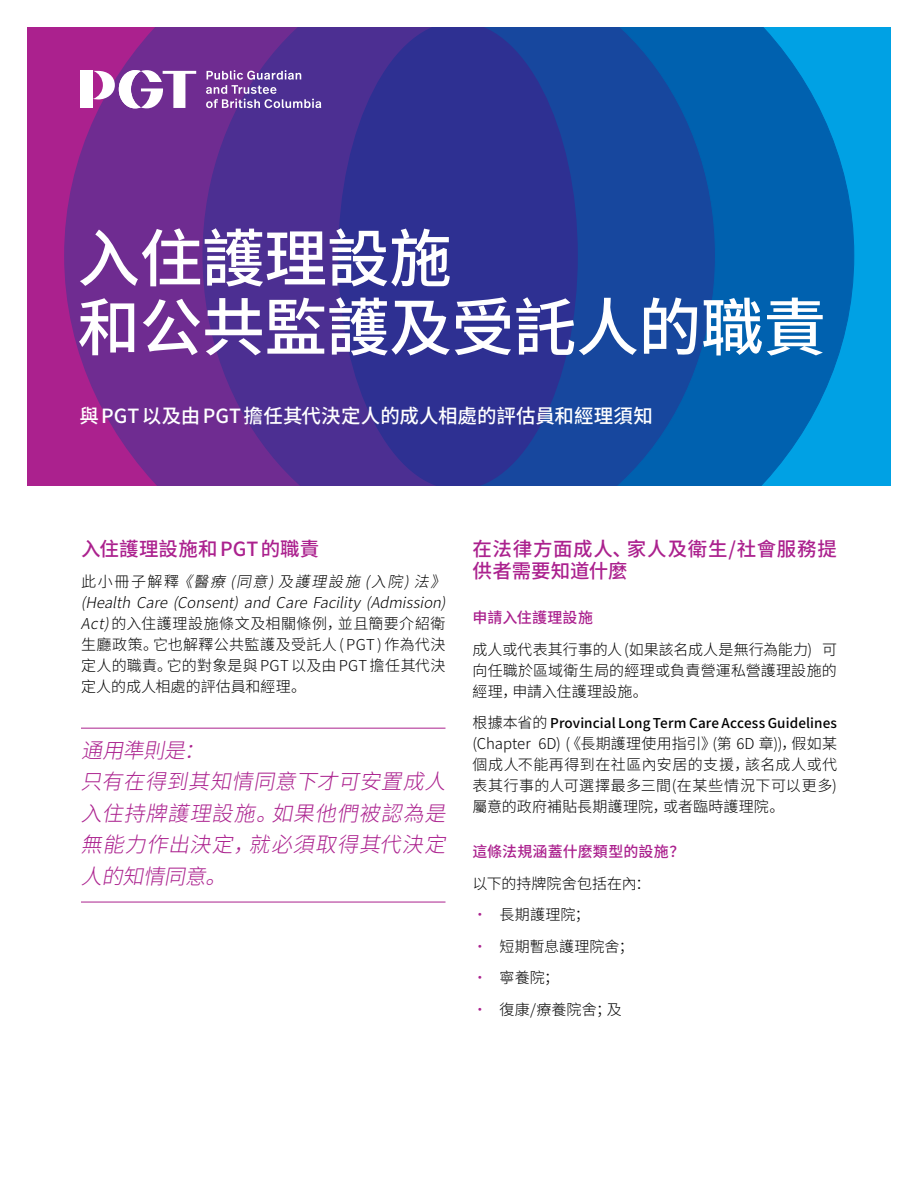
<style>
.page{position:relative;width:918px;height:1188px;background:#fff}
.page>*{position:absolute;margin:0;border:0;box-sizing:border-box;transform-origin:0 0}
.t1{font:500 63px/69px "Source Han Sans CN";letter-spacing:-.01em;color:#fff}
.t2{font:italic 300 21px/31.5px "Source Han Sans CN";color:#ab218e}
.t3{font:500 19.5px/22.5px "Source Han Sans CN";letter-spacing:.015em;color:#ab218e}
.t4{font:500 19.5px "Source Han Sans CN";color:#fff}
.t5{font:300 15px/21px "Source Han Sans CN";letter-spacing:.015em;color:#000;text-align:justify}
.t6{font:300 15px "Source Han Sans SC";letter-spacing:.01em;color:#000}
.t7{font:500 15px "Source Han Sans CN";letter-spacing:.01em;color:#ab218e}
.t8{font:500 13.5px "Source Han Sans CN";letter-spacing:.005em;color:#000}
.s1{font-style:italic}
.s2{font-weight:300;font-size:15px}
.s3{color:#ab218e}
</style>
<div class="page">
<div style="left:465px;top:27px;width:426px;height:408px;background:#00a1e4"></div>
<svg style="left:715px;top:27px;width:139px;height:459px;background:#006eb9"></svg>
<svg style="left:578px;top:27px;width:137px;height:459px;background:#124ca1"></svg>
<div style="left:27px;top:27px;width:443px;height:459px;background:#ab218e"></div>
<svg style="left:64px;top:27px;width:138px;height:459px;fill:#6f2c91"></svg>
<svg style="left:202px;top:27px;width:136px;height:459px;background:#532e91"></svg>
<svg style="left:338px;top:27px;width:240px;height:459px;background:#2e3293"></svg>
<svg style="left:206px;top:70px;width:115px;height:38px;background:#7b5aa8"></svg>
<div style="left:81px;top:71px;width:12px;height:37px;background:#fff"></div>
<svg style="left:93px;top:70px;width:103px;height:38px;background:#b386c0"></svg>
<hr style="left:81px;top:728px;width:365px;height:1px;background:#ab218e">
<hr style="left:81px;top:902px;width:365px;height:1px;background:#ab218e">
<h1 class="t1" style="left:77px;top:225px;width:751px">入住護理設施<br>和公共監護及受託人的職責</h1>
<h3 class="t4" style="left:79px;top:405px;width:575px">與 PGT 以及由 PGT 擔任其代決定人的成人相處的評估員和經理須知</h3>
<h3 class="t3" style="left:81px;top:538px;width:240px">入住護理設施和 PGT 的職責</h3>
<p class="t5" style="left:81px;top:571px;width:374px;text-align:left">此小冊子解釋<span class="s1">《醫療 (同意)及護理設施 (入院)法》(Health Care (Consent) and Care Facility (Admission)<br>Act)</span>的入住護理設施條文及相關條例，並且簡要介紹衛生廳政策。它也解釋公共監護及受託人 ( PGT ) 作為代決定人的職責。它的對象是與 PGT 以及由 PGT 擔任其代決定人的成人相處的評估員和經理。</p>
<h2 class="t2" style="left:81px;top:735px;width:377px">通用準則是：<br>只有在得到其知情同意下才可安置成人入住持牌護理設施。如果他們被認為是無能力作出決定，就必須取得其代決定人的知情同意。</h2>
<h3 class="t3" style="left:472px;top:538px;width:366px">在法律方面成人、家人及衛生/社會服務提供者需要知道什麼</h3>
<p class="t7" style="left:472px;top:609px;width:122px">申請入住護理設施</p>
<p class="t5" style="left:472px;top:639px;width:366px">成人或代表其行事的人 (如果該名成人是無行為能力) 可向任職於區域衛生局的經理或負責營運私營護理設施的經理，申請入住護理設施。</p>
<p class="t8" style="left:472px;top:715px;width:366px"><span class="s2">根據本省的</span> Provincial Long Term Care Access Guidelines</p>
<p class="t5" style="left:472px;top:733px;width:366px">(Chapter 6D) (《長期護理使用指引》(第 6D 章))，假如某個成人不能再得到在社區內安居的支援，該名成人或代表其行事的人可選擇最多三間(在某些情況下可以更多)屬意的政府補貼長期護理院，或者臨時護理院。</p>
<p class="t7" style="left:473px;top:843px;width:213px">這條法規涵蓋什麼類型的設施？</p>
<p class="t5" style="left:473px;top:873px;width:180px">以下的持牌院舍包括在內：</p>
<p class="t6" style="left:473px;top:906px;width:119px"><span class="s3">•</span> 長期護理院；</p>
<p class="t6" style="left:473px;top:938px;width:163px"><span class="s3">•</span> 短期暫息護理院舍；</p>
<p class="t6" style="left:473px;top:969px;width:88px"><span class="s3">•</span> 寧養院；</p>
<p class="t6" style="left:473px;top:1001px;width:151px"><span class="s3">•</span> 復康/療養院舍；及</p>
</div>
